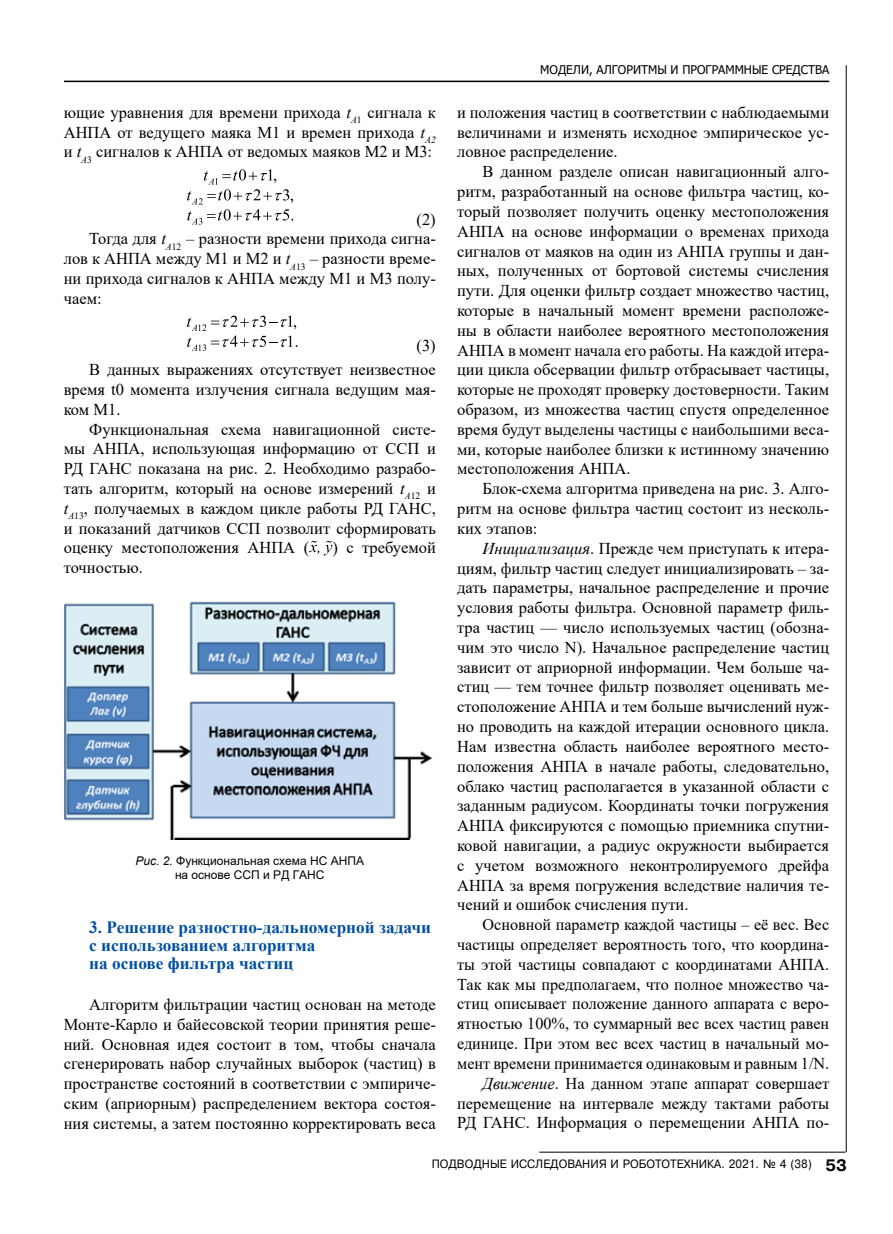
<style>
.page{position:relative;width:893px;height:1234px;background:#fff}
.page>*{position:absolute;margin:0;border:0;box-sizing:border-box;transform-origin:0 0}
.t1{font:700 17.25px/18px "Times New Roman";color:#004f9f}
.t2{font:16.5px/19.8px "Times New Roman";color:#000;text-align:justify}
.t3{font:12px "Pragmatica Cyrillic";color:#000;scale:.95 1}
.t4{font:12px/14.1px "Arial";color:#000;text-align:center}
.t5{font:12px "Tahoma";color:#000}
.s1{font-style:italic}
.s2{font-family:"Pragmatica CTT";font-weight:700;font-size:16.5px}
</style>
<div class="page">
<hr style="left:846px;top:65px;width:1px;height:1086px;background:#000">
<hr style="left:539px;top:1151px;width:306px;height:1px;background:#000">
<hr style="left:64px;top:81px;width:765px;height:1px;background:#000">
<svg style="left:187px;top:169px;width:106px;height:55px"></svg>
<svg style="left:187px;top:315px;width:110px;height:36px"></svg>
<svg style="left:309px;top:540px;width:23px;height:15px"></svg>
<img style="left:64px;top:601px;width:369px;height:238px">
<p class="t2" style="left:64px;top:102px;width:374px">ющие уравнения для времени прихода <span class="s1">t</span><sub>А</sub><sub>1</sub> сигнала к АНПА от ведущего маяка М1 и времен прихода <span class="s1">t</span><sub>А2 </sub>и <span class="s1">t</span><sub>А</sub><sub>3</sub> сигналов к АНПА от ведомых маяков М2 и М3:</p>
<p class="t2" style="left:417px;top:208px;width:21px">(2)</p>
<p class="t2" style="left:89px;top:228px;width:348px">Тогда для <span class="s1">t</span><sub>А</sub><sub>12</sub> – разности времени прихода сигна-</p>
<p class="t2" style="left:64px;top:248px;width:374px">лов к АНПА между М1 и М2 и <span class="s1">t</span><sub>А</sub><sub>13</sub> – разности време-</p>
<p class="t2" style="left:64px;top:268px;width:374px">ни прихода сигналов к АНПА между М1 и М3 полу-</p>
<p class="t2" style="left:64px;top:288px;width:39px">чаем:</p>
<p class="t2" style="left:89px;top:333px;width:348px;line-height:24px;text-align:right">(3)<br>В данных выражениях отсутствует неизвестное</p>
<p class="t2" style="left:64px;top:379px;width:374px">время t0 момента излучения сигнала ведущим мая&shy;ком М1.</p>
<p class="t2" style="left:64px;top:418px;width:374px;text-indent:26px">Функциональная схема навигационной систе&shy;мы АНПА, использующая информацию от ССП и РД ГАНС показана на рис. 2. Необходимо разрабо&shy;тать алгоритм, который на основе измерений <span class="s1">t</span><sub>А</sub><sub>12</sub> и <span class="s1">t</span><sub>А</sub><sub>13</sub>, получаемых в каждом цикле работы РД ГАНС, и показаний датчиков ССП позволит сформировать оценку местоположения АНПА (</p>
<p class="t2" style="left:332px;top:537px;width:105px">) с требуемой</p>
<p class="t2" style="left:64px;top:557px;width:81px">точностью.</p>
<p class="t4" style="left:136px;top:853px;width:230px"><span class="s1">Рис. 2.</span> Функциональная схема НС АНПА на основе ССП и РД ГАНС</p>
<p class="t1" style="left:89px;top:917px;width:343px">3. Решение разностно-дальномерной задачи с использованием алгоритма<br>на основе фильтра частиц</p>
<p class="t2" style="left:64px;top:993px;width:374px;text-indent:26px">Алгоритм фильтрации частиц основан на методе Монте-Карло и байесовской теории принятия реше&shy;ний. Основная идея состоит в том, чтобы сначала сгенерировать набор случайных выборок (частиц) в пространстве состояний в соответствии с эмпириче&shy;ским (априорным) распределением вектора состоя&shy;ния системы, а затем постоянно корректировать веса</p>
<p class="t5" style="left:540px;top:62px;width:291px">МОДЕЛИ, АЛГОРИТМЫ И ПРОГРАММНЫЕ СРЕДСТВА</p>
<p class="t2" style="left:457px;top:102px;width:374px">и положения частиц в соответствии с наблюдаемыми величинами и изменять исходное эмпирическое ус&shy;ловное распределение.</p>
<p class="t2" style="left:457px;top:161px;width:374px;text-indent:26px">В данном разделе описан навигационный алго&shy;ритм, разработанный на основе фильтра частиц, ко&shy;торый позволяет получить оценку местоположения АНПА на основе информации о временах прихода сигналов от маяков на один из АНПА группы и дан&shy;ных, полученных от бортовой системы счисления пути. Для оценки фильтр создает множество частиц, которые в начальный момент времени расположе&shy;ны в области наиболее вероятного местоположения АНПА в момент начала его работы. На каждой итера&shy;ции цикла обсервации фильтр отбрасывает частицы, которые не проходят проверку достоверности. Таким образом, из множества частиц спустя определенное время будут выделены частицы с наибольшими веса&shy;ми, которые наиболее близки к истинному значению местоположения АНПА.</p>
<p class="t2" style="left:457px;top:478px;width:374px;text-indent:26px">Блок-схема алгоритма приведена на рис. 3. Алго&shy;ритм на основе фильтра частиц состоит из несколь&shy;ких этапов:</p>
<p class="t2" style="left:457px;top:537px;width:374px;text-indent:26px"><span class="s1">Инициализация</span>. Прежде чем приступать к итера&shy;циям, фильтр частиц следует инициализировать – за&shy;дать параметры, начальное распределение и прочие условия работы фильтра. Основной параметр филь&shy;тра частиц — число используемых частиц (обозна&shy;чим это число N). Начальное распределение частиц зависит от априорной информации. Чем больше ча&shy;стиц — тем точнее фильтр позволяет оценивать ме&shy;стоположение АНПА и тем больше вычислений нуж&shy;но проводить на каждой итерации основного цикла.<br>Нам известна область наиболее вероятного место&shy;положения АНПА в начале работы, следовательно, облако частиц располагается в указанной области с заданным радиусом. Координаты точки погружения АНПА фиксируются с помощью приемника спутни&shy;ковой навигации, а радиус окружности выбирается с учетом возможного неконтролируемого дрейфа АНПА за время погружения вследствие наличия те&shy;чений и ошибок счисления пути.</p>
<p class="t2" style="left:457px;top:914px;width:374px;text-align:right">Основной параметр каждой частицы – её вес. Вес частицы определяет вероятность того, что координа&shy;ты этой частицы совпадают с координатами АНПА.<br>Так как мы предполагаем, что полное множество ча&shy;стиц описывает положение данного аппарата с веро&shy;ятностью 100%, то суммарный вес всех частиц равен единице. При этом вес всех частиц в начальный мо&shy;мент времени принимается одинаковым и равным 1/N.<br><span class="s1">Движение</span>. На данном этапе аппарат совершает перемещение на интервале между тактами работы РД ГАНС. Информация о перемещении АНПА по-</p>
<p class="t3" style="left:432px;top:1157px;width:438px">ПОДВОДНЫЕ ИССЛЕДОВАНИЯ И РОБОТОТЕХНИКА. 2021. ¹ 4 (38) <span class="s2">53</span></p>
</div>
